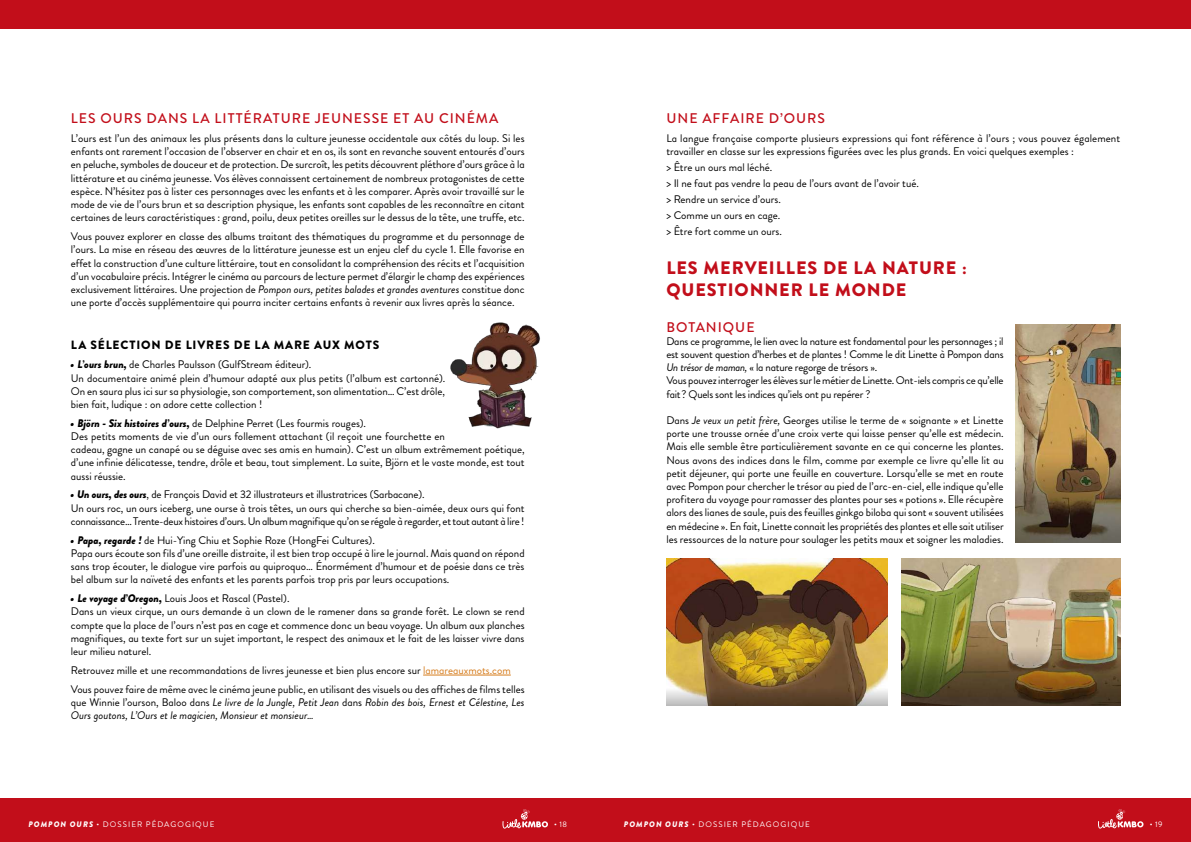
<style>
.page{position:relative;width:1191px;height:842px;background:#fff}
.page>*{position:absolute;margin:0;border:0;box-sizing:border-box;transform-origin:0 0}
.t1{font:900 18px/21.6px "Brandon Grotesque";letter-spacing:.05em;color:#c20e1a}
.t2{font:500 14px "Brandon Grotesque";letter-spacing:.07em;color:#c20e1a}
.t3{font:900 12px "Brandon Grotesque";letter-spacing:.07em;color:#000}
.t4{font:11px/13.2px "Brandon Grotesque";color:#000}
.t5{font:11px/13.2px "Brandon Grotesque";letter-spacing:-.02em;color:#000}
.t6{font:italic 11px/13.2px "Brandon Grotesque";color:#000}
.t7{font:8px "Brandon Grotesque";letter-spacing:.13em;color:#fff}
.s1{font-style:italic}
.s2{font-weight:900;font-style:italic}
.s3{color:#d67c1c}
.s4{font-style:normal}
</style>
<div class="page">
<div style="left:0;top:798px;width:1191px;height:44px;background:#c20e1a"></div>
<svg style="left:502px;top:809px;width:46px;height:19px"></svg>
<div style="left:0;top:0;width:1191px;height:28px;background:#c20e1a"></div>
<svg style="left:1098px;top:809px;width:45px;height:19px"></svg>
<hr style="left:423px;top:675px;width:88px;height:1px;background:#d67c1c">
<img style="left:450px;top:322px;width:90px;height:107px">
<img style="left:666px;top:558px;width:221px;height:148px">
<img style="left:1015px;top:324px;width:105px;height:219px">
<img style="left:901px;top:558px;width:219px;height:148px">
<p class="t2" style="left:71px;top:109px;width:429px">LES OURS DANS LA LITTÉRATURE JEUNESSE ET AU CINÉMA</p>
<p class="t4" style="left:71px;top:132px;width:455px;text-align:justify">L’ours est l’un des animaux les plus présents dans la culture jeunesse occidentale aux côtés du loup. Si les enfants ont rarement l’occasion de l’observer en chair et en os, ils sont en revanche souvent entourés d’ours en peluche, symboles de douceur et de protection. De surcroît, les petits découvrent pléthore d’ours grâce à la littérature et au cinéma jeunesse. Vos élèves connaissent certainement de nombreux protagonistes de cette espèce. N’hésitez pas à lister ces personnages avec les enfants et à les comparer. Après avoir travaillé sur le mode de vie de l’ours brun et sa description physique, les enfants sont capables de les reconnaître en citant certaines de leurs caractéristiques : grand, poilu, deux petites oreilles sur le dessus de la tête, une truffe, etc.</p>
<p class="t4" style="left:71px;top:230px;width:455px;text-align:justify">Vous pouvez explorer en classe des albums traitant des thématiques du programme et du personnage de l’ours. La mise en réseau des œuvres de la littérature jeunesse est un enjeu clef du cycle 1. Elle favorise en effet la construction d’une culture littéraire, tout en consolidant la compréhension des récits et l’acquisition d’un vocabulaire précis. Intégrer le cinéma au parcours de lecture permet d’élargir le champ des expériences exclusivement littéraires. Une projection de <span class="s1">Pompon ours, petites balades et grandes aventures</span> constitue donc une porte d’accès supplémentaire qui pourra inciter certains enfants à revenir aux livres après la séance.</p>
<p class="t3" style="left:71px;top:337px;width:310px">LA SÉLECTION DE LIVRES DE LA MARE AUX MOTS</p>
<p class="t4" style="left:71px;top:358px;width:376px"><span class="s2">• L’ours brun,</span> de Charles Paulsson (GulfStream éditeur).<br>Un documentaire animé plein d’humour adapté aux plus petits (l’album est cartonné).<br>On en saura plus ici sur sa physiologie, son comportement, son alimentation… C’est drôle, bien fait, ludique : on adore cette collection !</p>
<p class="t4" style="left:71px;top:417px;width:455px"><span class="s2">• Björn - Six histoires d’ours,</span> de Delphine Perret (Les fourmis rouges).<br>Des petits moments de vie d’un ours follement attachant (il reçoit une fourchette en<br>cadeau, gagne un canapé ou se déguise avec ses amis en humain). C’est un album extrêmement poétique, d’une infinie délicatesse, tendre, drôle et beau, tout simplement. La suite, Björn et le vaste monde, est tout aussi réussie.</p>
<p class="t4" style="left:71px;top:488px;width:455px"><span class="s2">• Un ours, des ours</span>, de François David et 32 illustrateurs et illustratrices (Sarbacane).<br>Un ours roc, un ours iceberg, une ourse à trois têtes, un ours qui cherche sa bien-aimée, deux ours qui font connaissance… Trente-deux histoires d’ours. Un album magnifique qu’on se régale à regarder, et tout autant à lire !</p>
<p class="t4" style="left:71px;top:533px;width:455px"><span class="s2">• Papa, regarde !</span> de Hui-Ying Chiu et Sophie Roze (HongFei Cultures).<br>Papa ours écoute son fils d’une oreille distraite, il est bien trop occupé à lire le journal. Mais quand on répond sans trop écouter, le dialogue vire parfois au quiproquo… Énormément d’humour et de poésie dans ce très bel album sur la naïveté des enfants et les parents parfois trop pris par leurs occupations.</p>
<p class="t4" style="left:71px;top:592px;width:455px"><span class="s2">• Le voyage d’Oregon,</span> Louis Joos et Rascal (Pastel).<br>Dans un vieux cirque, un ours demande à un clown de le ramener dans sa grande forêt. Le clown se rend compte que la place de l’ours n’est pas en cage et commence donc un beau voyage. Un album aux planches magnifiques, au texte fort sur un sujet important, le respect des animaux et le fait de les laisser vivre dans leur milieu naturel.</p>
<p class="t4" style="left:71px;top:661px;width:455px;line-height:18.9px">Retrouvez mille et une recommandations de livres jeunesse et bien plus encore sur <span class="s3">lamareauxmots.com<br></span>Vous pouvez faire de même avec le cinéma jeune public, en utilisant des visuels ou des affiches de films telles</p>
<p class="t6" style="left:71px;top:696px;width:455px"><span class="s4">que Winnie l’ourson, Baloo dans</span> Le livre de la Jungle, Petit Jean <span class="s4">dans</span> Robin des bois, Ernest et Célestine, Les<br>Ours goutons, L’Ours et le magicien, Monsieur et monsieur…</p>
<p class="t2" style="left:666px;top:109px;width:160px">UNE AFFAIRE D’OURS</p>
<p class="t4" style="left:666px;top:132px;width:455px">La langue française comporte plusieurs expressions qui font référence à l’ours ; vous pouvez également travailler en classe sur les expressions figurées avec les plus grands. En voici quelques exemples :</p>
<p class="t4" style="left:666px;top:160px;width:254px;line-height:16px">&gt; Être un ours mal léché.<br>&gt; Il ne faut pas vendre la peau de l’ours avant de l’avoir tué. &gt; Rendre un service d’ours.<br>&gt; Comme un ours en cage.<br>&gt; Être fort comme un ours.</p>
<h1 class="t1" style="left:666px;top:258px;width:302px">LES MERVEILLES DE LA NATURE :<br>QUESTIONNER LE MONDE</h1>
<p class="t2" style="left:666px;top:317px;width:90px">BOTANIQUE</p>
<p class="t5" style="left:666px;top:335px;width:339px">Dans ce programme, le lien avec la nature est fondamental pour les personnages ; il est souvent question d’herbes et de plantes ! Comme le dit Linette à Pompon dans <span class="s1">Un trésor de maman,</span> « la nature regorge de trésors ».<br>Vous pouvez interroger les élèves sur le métier de Linette. Ont-iels compris ce qu’elle fait? Quels sont les indices qu’iels ont pu repérer ?</p>
<p class="t4" style="left:666px;top:414px;width:339px;text-align:justify">Dans <span class="s1">Je veux un petit frère,</span> Georges utilise le terme de « soignante » et Linette porte une trousse ornée d’une croix verte qui laisse penser qu’elle est médecin.<br>Mais elle semble être particulièrement savante en ce qui concerne les plantes.<br>Nous avons des indices dans le film, comme par exemple ce livre qu’elle lit au petit déjeuner, qui porte une feuille en couverture. Lorsqu’elle se met en route avec Pompon pour chercher le trésor au pied de l’arc-en-ciel, elle indique qu’elle profitera du voyage pour ramasser des plantes pour ses « potions ». Elle récupère alors des lianes de saule, puis des feuilles ginkgo biloba qui sont « souvent utilisées en médecine ». En fait, Linette connait les propriétés des plantes et elle sait utiliser les ressources de la nature pour soulager les petits maux et soigner les maladies.</p>
<p class="t7" style="left:28px;top:819px;width:188px"><span class="s2">POMPON OURS</span> • DOSSIER PÉDAGOGIQUE</p>
<p class="t7" style="left:554px;top:819px;width:15px">• 18</p>
<p class="t7" style="left:624px;top:819px;width:188px"><span class="s2">POMPON OURS</span> • DOSSIER PÉDAGOGIQUE</p>
<p class="t7" style="left:1149px;top:819px;width:14px">• 19</p>
</div>
